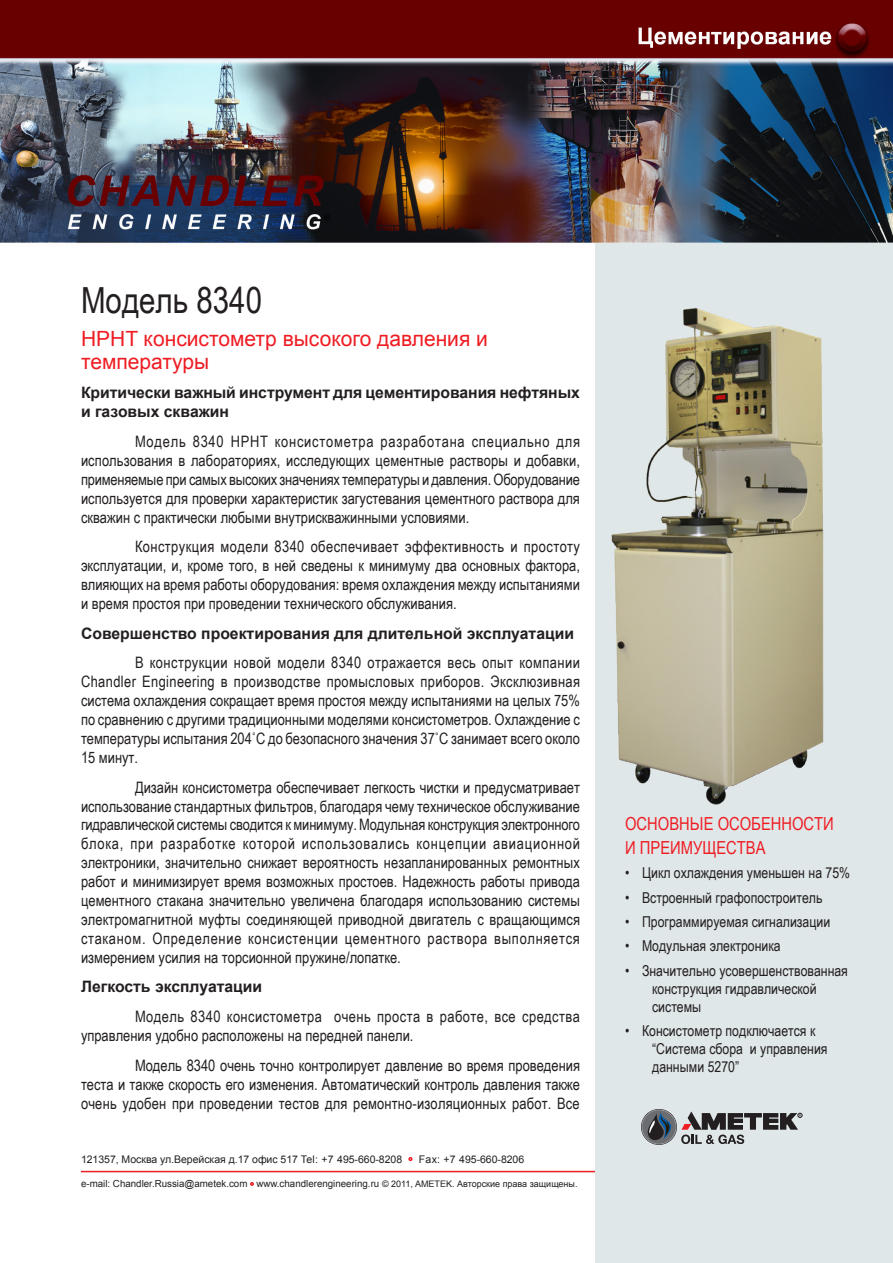
<style>
.page{position:relative;width:893px;height:1263px;background:#fff}
.page>*{position:absolute;margin:0;border:0;box-sizing:border-box;transform-origin:0 0}
.Headline{font:36px "Arial Narrow";color:#231f20}
.bodyBold{font:21px/22.5px "Arial";color:#ee1d23}
.Color_Subhead{font:18px/24px "Arial Narrow";color:#ee1d23}
.bodyBold-2{font:15.75px/18.9px "Arial Narrow";color:#231f20;text-align:justify}
.bodyBold-3{font:700 15.75px/18.9px "Arial";color:#231f20}
.bodyBold-4{font:15.75px/18.9px "Arial Narrow";letter-spacing:.03em;color:#231f20}
.t1{font:15px/18px "Arial Narrow";color:#231f20}
.t2{font:10.5px "Arial";letter-spacing:-.005em;color:#231f20}
.t3{font:9.75px "Arial";color:#231f20}
.s1{font-size:9px}
</style>
<div class="page">
<hr style="left:81px;top:1171px;width:515px;height:1px;background:#ee1d23">
<img style="left:0;top:0;width:893px;height:243px">
<div style="left:595px;top:243px;width:298px;height:1020px;background:#e0e7e9"></div>
<svg style="left:408px;top:1157px;width:5px;height:5px"></svg>
<svg style="left:250px;top:1182px;width:4px;height:4px"></svg>
<svg style="left:641px;top:1109px;width:162px;height:36px"></svg>
<img style="left:611px;top:307px;width:213px;height:498px">
<p class="Headline" style="left:81px;top:274px;width:183px">Mодель 8340</p>
<p class="bodyBold" style="left:81px;top:328px;width:408px">HPHT консистометр высокого давления и температуры</p>
<p class="bodyBold-3" style="left:81px;top:384px;width:500px">Критически важный инструмент для цементирования нефтяных и газовых скважин</p>
<p class="bodyBold-2" style="left:81px;top:431px;width:501px;text-indent:54px">Модель 8340 HPHT консистометра разработана специально для использования в лабораториях, исследующих цементные растворы и добавки, применяемые при самых высоких значениях температуры и давления. Оборудование используется для проверки характеристик загустевания цементного раствора для скважин с практически любыми внутрискважинными условиями.</p>
<p class="bodyBold-2" style="left:81px;top:537px;width:501px;text-indent:54px">Конструкция модели 8340 обеспечивает эффективность и простоту эксплуатации, и, кроме того, в ней сведены к минимуму два основных фактора, влияющих на время работы оборудования: время охлаждения между испытаниями и время простоя при проведении технического обслуживания.</p>
<p class="bodyBold-3" style="left:81px;top:624px;width:495px">Совершенство проектирования для длительной эксплуатации</p>
<p class="bodyBold-2" style="left:81px;top:653px;width:501px;text-indent:54px">В конструкции новой модели 8340 отражается весь опыт компании Chandler Engineering в производстве промысловых приборов. Эксклюзивная система охлаждения сокращает время простоя между испытаниями на целых 75% по сравнению с другими традиционными моделями консистометров. Охлаждение с температуры испытания 204˚C до безопасного значения 37˚C занимает всего около 15 минут.</p>
<p class="bodyBold-2" style="left:81px;top:777px;width:501px;text-indent:54px">Дизайн консистометра обеспечивает легкость чистки и предусматривает использование стандартных фильтров, благодаря чему техническое обслуживание гидравлической системы сводится к минимуму. Модульная конструкция электронного блока, при разработке которой использовались концепции авиационной электроники, значительно снижает вероятность незапланированных ремонтных работ и минимизирует время возможных простоев. Надежность работы привода цементного стакана значительно увеличена благодаря использованию системы электромагнитной муфты соединяющей приводной двигатель с вращающимся стаканом. Определение консистенции цементного раствора выполняется измерением усилия на торсионной пружине/лопатке.</p>
<p class="bodyBold-3" style="left:81px;top:978px;width:183px">Легкость эксплуатации</p>
<p class="bodyBold-4" style="left:81px;top:1006px;width:501px;text-indent:54px">Модель 8340 консистометра очень проста в работе, все средства управления удобно расположены на передней панели.</p>
<p class="bodyBold-2" style="left:81px;top:1055px;width:500px;text-indent:54px">Модель 8340 очень точно контролирует давление во время проведения теста и также скорость его изменения. Автоматический контроль давления также очень удобен при проведении тестов для ремонтно-изоляционных работ. Все</p>
<p class="t2" style="left:81px;top:1152px;width:323px">121357, Москва ул.Верейская д.17 офис 517 Tel: +7 495-660-8208</p>
<p class="t2" style="left:419px;top:1152px;width:107px">Fax: +7 495-660-8206</p>
<p class="t3" style="left:81px;top:1177px;width:498px">e-mail: Chandler.Russia@ametek.com www.chandlerengineering.ru <span class="s1">© 2011, AMETEK. Авторские права защищены.</span></p>
<p class="Color_Subhead" style="left:625px;top:811px;width:210px">ОСНОВНЫЕ ОСОБЕННОСТИ<br>И ПРЕИМУЩЕСТВА</p>
<p class="t1" style="left:625px;top:863px;width:227px">• Цикл охлаждения уменьшен на 75%</p>
<p class="t1" style="left:625px;top:888px;width:199px">• Встроенный графопостроитель</p>
<p class="t1" style="left:625px;top:912px;width:207px">• Программируемая сигнализации</p>
<p class="t1" style="left:625px;top:936px;width:157px">• Mодульная электроника</p>
<p class="t1" style="left:652px;top:961px;width:197px;text-indent:-27px">• Значительно усовершенствованная конструкция гидравлической системы</p>
<p class="t1" style="left:652px;top:1021px;width:177px;text-indent:-27px">• Консистометр подключается к “Система сбора и управления данными 5270”</p>
</div>
